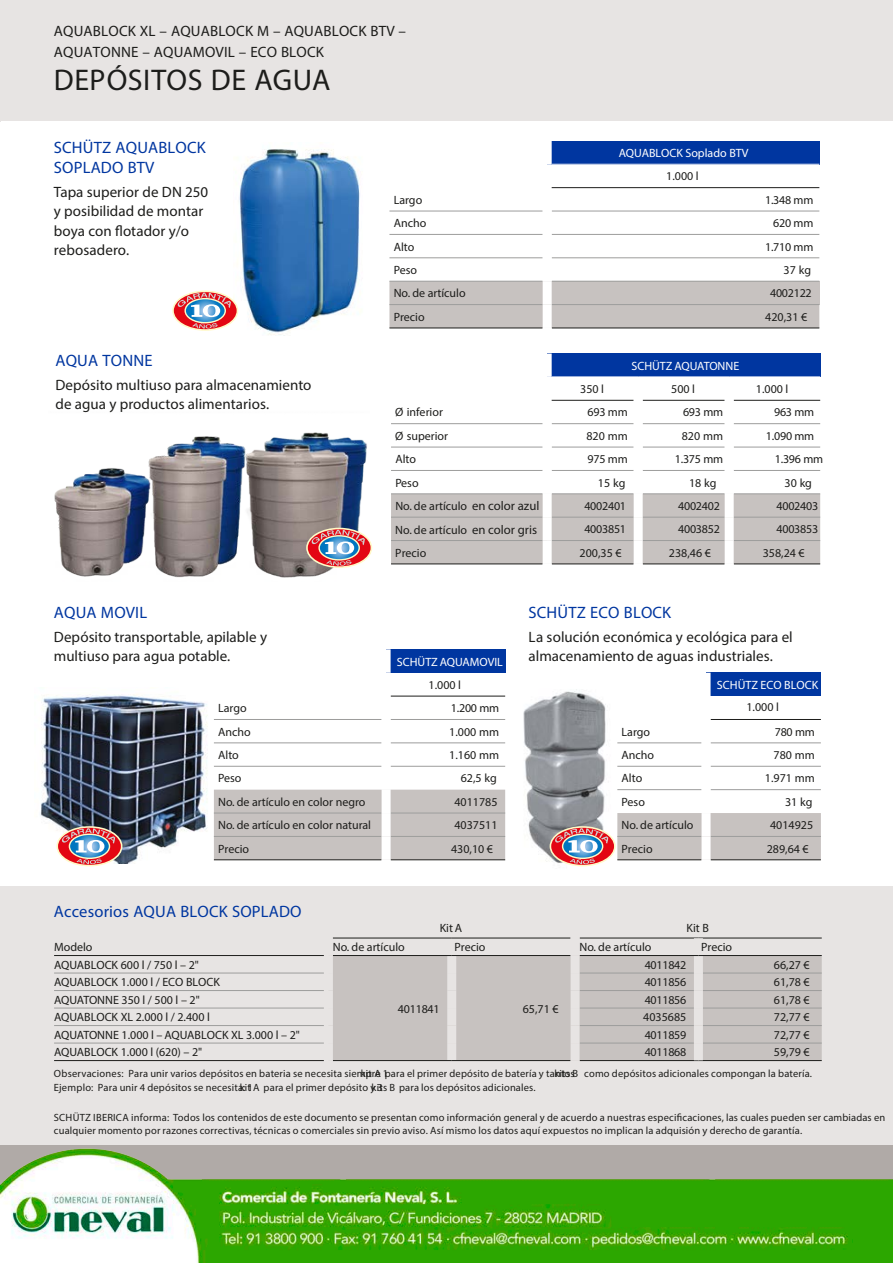
<style>
.page{position:relative;width:893px;height:1263px;background:#fff}
.page>*{position:absolute;margin:0;border:0;box-sizing:border-box;transform-origin:0 0}
.t1{font:300 30px "Frutiger LT Pro";letter-spacing:.02em;color:#1d1d1b}
.t2{font:700 condensed 16.5px/19.5px "Frutiger LT Pro";letter-spacing:.01em;color:#0036a0}
.t3{font:300 15px/19.5px "Frutiger LT Pro";letter-spacing:.005em;color:#1d1d1b}
.t4{font:700 15px/21px "Frutiger LT Pro";letter-spacing:.01em;color:#1d1d1b}
.t5{font:700 condensed 12px "Frutiger LT Pro";color:#1d1d1b}
.t6{font:300 condensed 12px "Frutiger LT Pro";letter-spacing:-.02em;color:#1d1d1b}
.t7{font:700 condensed 12px "Frutiger LT Pro";color:#fff}
.t8{font:300 condensed 12px "Frutiger LT Pro";color:#1d1d1b}
.t9{font:300 condensed 10.5px/13.5px "Frutiger LT Pro";letter-spacing:.015em;color:#1d1d1b}
.s1{font-size:12.75px}
.s2{font-weight:700}
</style>
<div class="page">
<hr style="left:0;top:0;width:1px;height:122px;background:#e7e4e3">
<div style="left:0;top:0;width:893px;height:120px;background:#e7e4e3"></div>
<div style="left:547px;top:141px;width:272px;height:23px;background:#0036a0"></div>
<div style="left:543px;top:141px;width:9px;height:23px;background:#fff"></div>
<img style="left:0;top:147px;width:893px;height:1116px">
<h3 class="t4" style="left:54px;top:21px;width:354px">AQUABLOCK XL – AQUABLOCK M – AQUABLOCK BTV –<br>AQUATONNE – AQUAMOVIL – ECO BLOCK</h3>
<h1 class="t1" style="left:54px;top:62px;width:278px">DEPÓSITOS DE AGUA</h1>
<h2 class="t2" style="left:54px;top:138px;width:153px">SCHÜTZ AQUABLOCK<br>SOPLADO BTV</h2>
<p class="t7" style="left:619px;top:146px;width:131px">AQUABLOCK Soplado BTV</p>
<p class="t5" style="left:666px;top:169px;width:34px">1.000 l</p>
<h3 class="t3" style="left:54px;top:182px;width:156px">Tapa superior de DN 250 y posibilidad de montar boya con flotador y/o rebosadero.</h3>
<h2 class="t2" style="left:55px;top:350px;width:99px">AQUA TONNE</h2>
<h3 class="t3" style="left:55px;top:375px;width:257px">Depósito multiuso para almacenamiento de agua y productos alimentarios.</h3>
<p class="t5" style="left:394px;top:192px;width:30px">Largo</p>
<p class="t6" style="left:765px;top:192px;width:50px">1.348 mm</p>
<p class="t5" style="left:394px;top:216px;width:34px">Ancho</p>
<p class="t6" style="left:773px;top:216px;width:42px">620 mm</p>
<p class="t5" style="left:394px;top:239px;width:22px">Alto</p>
<p class="t6" style="left:765px;top:239px;width:50px">1.710 mm</p>
<p class="t5" style="left:394px;top:263px;width:25px">Peso</p>
<p class="t6" style="left:784px;top:263px;width:29px">37 kg</p>
<p class="t5" style="left:394px;top:286px;width:73px">No. de artículo</p>
<p class="t6" style="left:770px;top:286px;width:43px">4002122</p>
<p class="t5" style="left:394px;top:309px;width:32px">Precio</p>
<p class="t5" style="left:765px;top:309px;width:43px">420,31 €</p>
<p class="t7" style="left:631px;top:358px;width:109px">SCHÜTZ AQUATONNE</p>
<p class="t5" style="left:580px;top:382px;width:25px">350 l</p>
<p class="t5" style="left:671px;top:382px;width:25px">500 l</p>
<p class="t5" style="left:756px;top:382px;width:34px">1.000 l</p>
<p class="t5" style="left:395px;top:405px;width:49px">Ø inferior</p>
<p class="t6" style="left:588px;top:405px;width:42px">693 mm</p>
<p class="t6" style="left:683px;top:405px;width:42px">693 mm</p>
<p class="t6" style="left:774px;top:405px;width:42px">963 mm</p>
<p class="t5" style="left:395px;top:428px;width:54px">Ø superior</p>
<p class="t6" style="left:586px;top:428px;width:43px">820 mm</p>
<p class="t6" style="left:682px;top:428px;width:43px">820 mm</p>
<p class="t6" style="left:766px;top:428px;width:50px">1.090 mm</p>
<p class="t5" style="left:395px;top:452px;width:22px">Alto</p>
<p class="t6" style="left:588px;top:452px;width:42px">975 mm</p>
<p class="t6" style="left:675px;top:452px;width:50px">1.375 mm</p>
<p class="t6" style="left:775px;top:452px;width:50px">1.396 mm</p>
<p class="t5" style="left:395px;top:475px;width:25px">Peso</p>
<p class="t6" style="left:598px;top:475px;width:29px">15 kg</p>
<p class="t6" style="left:689px;top:475px;width:29px">18 kg</p>
<p class="t6" style="left:784px;top:475px;width:29px">30 kg</p>
<p class="t5" style="left:395px;top:499px;width:146px">No. de artículo <span class="s1">en color azul</span></p>
<p class="t6" style="left:584px;top:499px;width:43px">4002401</p>
<p class="t6" style="left:678px;top:499px;width:43px">4002402</p>
<p class="t6" style="left:776px;top:499px;width:43px">4002403</p>
<p class="t5" style="left:395px;top:522px;width:143px">No. de artículo <span class="s1">en color gris</span></p>
<p class="t6" style="left:584px;top:522px;width:43px">4003851</p>
<p class="t6" style="left:678px;top:522px;width:43px">4003852</p>
<p class="t6" style="left:776px;top:522px;width:43px">4003853</p>
<p class="t5" style="left:395px;top:545px;width:32px">Precio</p>
<p class="t5" style="left:580px;top:545px;width:43px">200,35 €</p>
<p class="t5" style="left:669px;top:545px;width:43px">238,46 €</p>
<p class="t5" style="left:763px;top:545px;width:43px">358,24 €</p>
<h2 class="t2" style="left:54px;top:602px;width:95px">AQUA MOVIL</h2>
<h2 class="t2" style="left:529px;top:602px;width:144px">SCHÜTZ ECO BLOCK</h2>
<h3 class="t3" style="left:54px;top:627px;width:215px">Depósito transportable, apilable y multiuso para agua potable.</h3>
<p class="t7" style="left:397px;top:654px;width:108px">SCHÜTZ AQUAMOVIL</p>
<p class="t5" style="left:429px;top:677px;width:34px">1.000 l</p>
<p class="t5" style="left:218px;top:701px;width:30px">Largo</p>
<p class="t6" style="left:451px;top:701px;width:50px">1.200 mm</p>
<p class="t5" style="left:218px;top:724px;width:34px">Ancho</p>
<p class="t6" style="left:449px;top:724px;width:51px">1.000 mm</p>
<p class="t5" style="left:218px;top:748px;width:22px">Alto</p>
<p class="t6" style="left:449px;top:748px;width:51px">1.160 mm</p>
<p class="t5" style="left:218px;top:771px;width:25px">Peso</p>
<p class="t6" style="left:461px;top:771px;width:38px">62,5 kg</p>
<p class="t5" style="left:218px;top:794px;width:149px">No. de artículo en color negro</p>
<p class="t8" style="left:454px;top:794px;width:45px">4011785</p>
<p class="t5" style="left:218px;top:818px;width:154px">No. de artículo en color natural</p>
<p class="t8" style="left:454px;top:818px;width:45px">4037511</p>
<p class="t5" style="left:218px;top:841px;width:32px">Precio</p>
<p class="t5" style="left:451px;top:841px;width:43px">430,10 €</p>
<h2 class="t2" style="left:54px;top:901px;width:249px">Accesorios AQUA BLOCK SOPLADO</h2>
<h3 class="t3" style="left:529px;top:627px;width:266px">La solución económica y ecológica para el almacenamiento de aguas industriales.</h3>
<p class="t7" style="left:717px;top:677px;width:103px">SCHÜTZ ECO BLOCK</p>
<p class="t5" style="left:746px;top:699px;width:34px">1.000 l</p>
<p class="t5" style="left:622px;top:724px;width:30px">Largo</p>
<p class="t6" style="left:775px;top:724px;width:42px">780 mm</p>
<p class="t5" style="left:622px;top:748px;width:34px">Ancho</p>
<p class="t6" style="left:774px;top:748px;width:43px">780 mm</p>
<p class="t5" style="left:622px;top:771px;width:22px">Alto</p>
<p class="t6" style="left:765px;top:771px;width:51px">1.971 mm</p>
<p class="t5" style="left:622px;top:794px;width:25px">Peso</p>
<p class="t6" style="left:785px;top:794px;width:29px">31 kg</p>
<p class="t5" style="left:622px;top:818px;width:73px">No. de artículo</p>
<p class="t8" style="left:770px;top:818px;width:45px">4014925</p>
<p class="t5" style="left:622px;top:841px;width:32px">Precio</p>
<p class="t5" style="left:767px;top:841px;width:43px">289,64 €</p>
<p class="t5" style="left:440px;top:920px;width:24px">Kit A</p>
<p class="t5" style="left:686px;top:920px;width:24px">Kit B</p>
<p class="t6" style="left:54px;top:940px;width:40px">Modelo</p>
<p class="t5" style="left:333px;top:940px;width:73px">No. de artículo</p>
<p class="t5" style="left:454px;top:940px;width:32px">Precio</p>
<p class="t5" style="left:580px;top:940px;width:73px">No. de artículo</p>
<p class="t5" style="left:701px;top:940px;width:32px">Precio</p>
<p class="t5" style="left:54px;top:957px;width:146px">AQUABLOCK 600 l / 750 l – 2"</p>
<p class="t6" style="left:398px;top:1001px;width:43px">4011841</p>
<p class="t5" style="left:523px;top:1001px;width:37px">65,71 €</p>
<p class="t6" style="left:645px;top:957px;width:43px">4011842</p>
<p class="t5" style="left:774px;top:957px;width:37px">66,27 €</p>
<p class="t5" style="left:54px;top:975px;width:167px">AQUABLOCK 1.000 l / ECO BLOCK</p>
<p class="t6" style="left:645px;top:975px;width:43px">4011856</p>
<p class="t5" style="left:774px;top:975px;width:37px">61,78 €</p>
<p class="t5" style="left:54px;top:992px;width:147px">AQUATONNE 350 l / 500 l – 2"</p>
<p class="t6" style="left:645px;top:992px;width:43px">4011856</p>
<p class="t5" style="left:774px;top:992px;width:37px">61,78 €</p>
<p class="t5" style="left:54px;top:1010px;width:157px">AQUABLOCK XL 2.000 l / 2.400 l</p>
<p class="t8" style="left:643px;top:1010px;width:45px">4035685</p>
<p class="t5" style="left:774px;top:1010px;width:37px">72,77 €</p>
<p class="t5" style="left:54px;top:1027px;width:247px">AQUATONNE 1.000 l – AQUABLOCK XL 3.000 l – 2"</p>
<p class="t6" style="left:645px;top:1027px;width:43px">4011859</p>
<p class="t5" style="left:774px;top:1027px;width:37px">72,77 €</p>
<p class="t5" style="left:54px;top:1045px;width:150px">AQUABLOCK 1.000 l (620) – 2"</p>
<p class="t6" style="left:645px;top:1045px;width:43px">4011868</p>
<p class="t5" style="left:774px;top:1045px;width:37px">59,79 €</p>
<p class="t9" style="left:54px;top:1067px;width:336px"><span class="s2">Observaciones:</span> Para unir varios depósitos en bateria se necesita siempre 1</p>
<p class="t9" style="left:361px;top:1067px;width:219px"><span class="s2">kit A</span> para el primer depósito de batería y tan<span class="s2">kits B</span></p>
<p class="t9" style="left:561px;top:1067px;width:252px">tos como depósitos adicionales compongan la batería.</p>
<p class="t9" style="left:54px;top:1080px;width:201px"><span class="s2">Ejemplo:</span> Para unir 4 depósitos se necesita: 1</p>
<p class="t9" style="left:240px;top:1080px;width:145px"><span class="s2">kit A</span> para el primer depósito y 3</p>
<p class="t9" style="left:372px;top:1080px;width:166px"><span class="s2">kits B</span> para los depósitos adicionales.</p>
<p class="t9" style="left:54px;top:1110px;width:833px"><span class="s2">SCHÜTZ IBERICA informa:</span> Todos los contenidos de este documento se presentan como información general y de acuerdo a nuestras especificaciones, las cuales pueden ser cambiadas en cualquier momento por razones correctivas, técnicas o comerciales sin previo aviso. Así mismo los datos aquí expuestos no implican la adquisión y derecho de garantía.</p>
</div>
